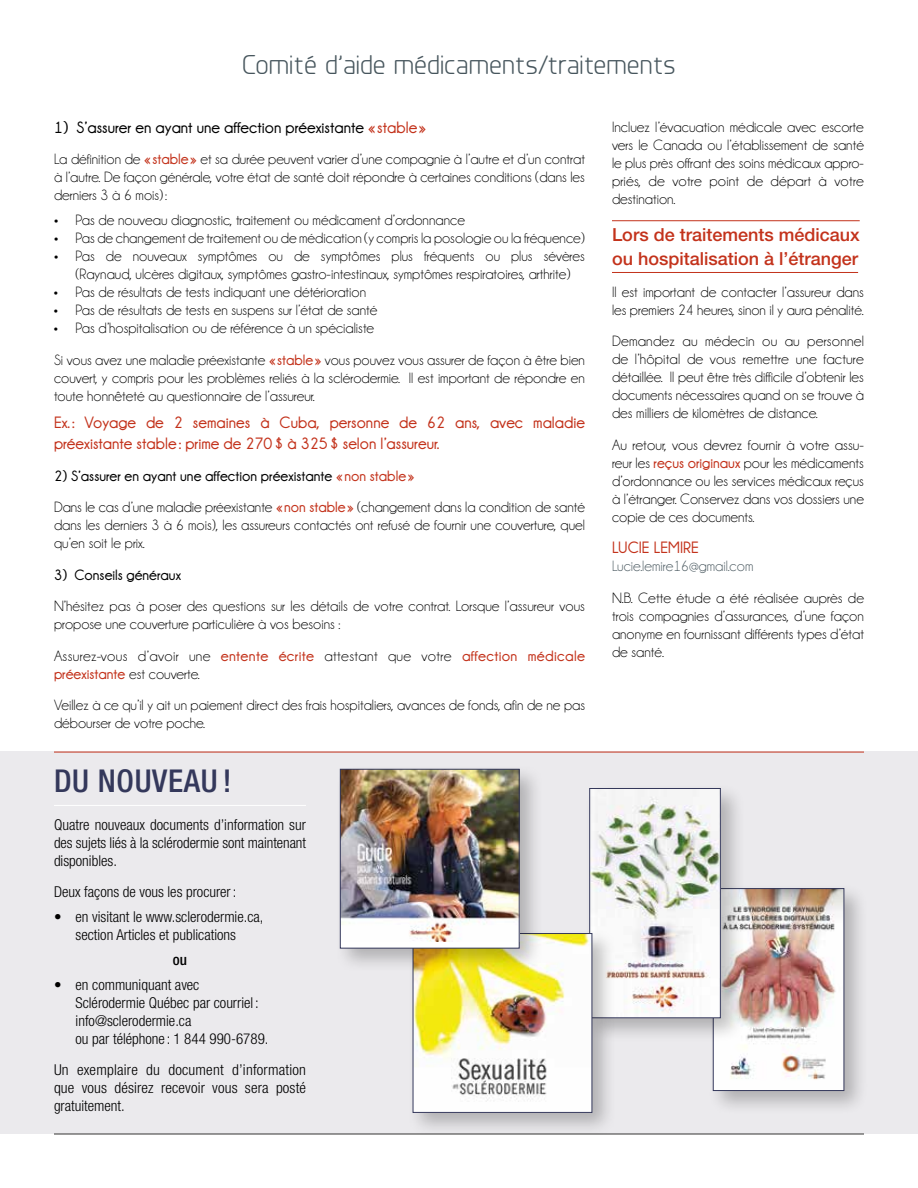
<style>
.page{position:relative;width:918px;height:1188px;background:#fff}
.page>*{position:absolute;margin:0;border:0;box-sizing:border-box;transform-origin:0 0}
.t1{font:500 condensed 31.5px "Helvetica Neue LT Std";letter-spacing:.02em;color:#34385b}
.t2{font:27px "Planer";color:#47565d}
.t3{font:500 18px/24px "Helvetica Neue LT Std";color:#c3321b}
.t4{font:700 16.5px/21px "Champagne&Limousines";color:#c3321b}
.t5{font:700 16.5px "Champagne&Limousines";color:#000}
.t6{font:15px/18px "Champagne&Limousines";color:#000}
.t7{font:300 condensed 15px/18px "Helvetica Neue LT Std";color:#000;text-align:justify}
.t8{font:15px/18px "Champagne&Limousines";letter-spacing:.02em;color:#000}
.t9{font:15px "Champagne&Limousines";color:#47565d}
.t10{font:700 15px "Champagne&Limousines";color:#000}
.t11{font:500 condensed 15px "Helvetica Neue LT Std";color:#000}
.s1{color:#c3321b}
.s2{font-weight:700;color:#c3321b}
.s3{font-family:"Myriad Pro"}
.s4{font-weight:700}
</style>
<div class="page">
<div style="left:0;top:752px;width:918px;height:382px;background:#ebeaed"></div>
<hr style="left:54px;top:1134px;width:810px;height:1px;background:#343433">
<hr style="left:612px;top:220px;width:248px;height:1px;background:#c3321b">
<hr style="left:612px;top:272px;width:246px;height:1px;background:#c3321b">
<hr style="left:54px;top:752px;width:810px;height:1px;background:#c3321b">
<hr style="left:54px;top:805px;width:252px;height:1px;background:#fff">
<div style="left:707px;top:883px;width:162px;height:232px;background:#000;opacity:.25"></div>
<img style="left:715px;top:890px;width:127px;height:199px">
<div style="left:713px;top:888px;width:131px;height:203px;border:1px solid #34385b"></div>
<div style="left:584px;top:783px;width:161px;height:260px;background:#000;opacity:.25"></div>
<img style="left:592px;top:790px;width:127px;height:226px">
<div style="left:590px;top:788px;width:131px;height:230px;border:1px solid #34385b"></div>
<div style="left:407px;top:928px;width:210px;height:209px;background:#000;opacity:.25"></div>
<img style="left:415px;top:935px;width:175px;height:176px">
<div style="left:413px;top:933px;width:179px;height:180px;border:1px solid #34385b"></div>
<div style="left:334px;top:763px;width:210px;height:210px;background:#000;opacity:.25"></div>
<div style="left:340px;top:769px;width:179px;height:179px;background:#fff"></div>
<img style="left:342px;top:771px;width:175px;height:171px">
<div style="left:340px;top:769px;width:179px;height:179px;border:1px solid #34385b"></div>
<h2 class="t2" style="left:242px;top:49px;width:435px">Comité d’aide médicaments/traitements</h2>
<p class="t5" style="left:54px;top:118px;width:374px">1) S’assurer en ayant une affection préexistante <span class="s1">« stable»</span></p>
<p class="t6" style="left:54px;top:150px;width:533px;text-align:justify">La définition de <span class="s2">« stable»</span> et sa durée peuvent varier d’une compagnie à l’autre et d’un contrat à l’autre. De façon générale, votre état de santé doit répondre à certaines conditions (dans les derniers 3 à 6 mois):</p>
<p class="t6" style="left:54px;top:211px;width:412px"><span class="s3">•</span> Pas de nouveau diagnostic, traitement ou médicament d’ordonnance</p>
<p class="t6" style="left:54px;top:229px;width:532px"><span class="s3">•</span> Pas de changement de traitement ou de médication (y compris la posologie ou la fréquence)</p>
<p class="t6" style="left:54px;top:247px;width:532px;text-align:center"><span class="s3">•</span> Pas de nouveaux symptômes ou de symptômes plus fréquents ou plus sévères (Raynaud, ulcères digitaux, symptômes gastro-intestinaux, symptômes respiratoires, arthrite)</p>
<p class="t6" style="left:54px;top:283px;width:314px"><span class="s3">•</span> Pas de résultats de tests indiquant une détérioration</p>
<p class="t6" style="left:54px;top:301px;width:325px"><span class="s3">•</span> Pas de résultats de tests en suspens sur l’état de santé</p>
<p class="t6" style="left:54px;top:312px;width:533px;line-height:31.5px"><span class="s3">•</span> Pas d’hospitalisation ou de référence à un spécialiste<br>Si vous avez une maladie préexistante <span class="s2">« stable»</span> vous pouvez vous assurer de façon à être bien</p>
<p class="t6" style="left:54px;top:369px;width:532px">couvert, y compris pour les problèmes reliés à la sclérodermie. Il est important de répondre en toute honnêteté au questionnaire de l’assureur.</p>
<p class="t4" style="left:54px;top:412px;width:533px">Ex. : Voyage de 2 semaines à Cuba, personne de 62 ans, avec maladie préexistante stable: prime de 270$ à 325$ selon l’assureur.</p>
<p class="t6" style="left:54px;top:460px;width:532px;line-height:31.5px"><span class="s4">2) S’assurer en ayant une affection préexistante</span> <span class="s2">« non stable»<br></span>Dans le cas d’une maladie préexistante <span class="s2">« non stable»</span> (changement dans la condition de santé</p>
<p class="t6" style="left:54px;top:516px;width:532px">dans les derniers 3 à 6 mois), les assureurs contactés ont refusé de fournir une couverture, quel qu’en soit le prix.</p>
<p class="t10" style="left:54px;top:566px;width:129px">3) Conseils généraux</p>
<p class="t6" style="left:54px;top:597px;width:533px">N’hésitez pas à poser des questions sur les détails de votre contrat. Lorsque l’assureur vous propose une couverture particulière à vos besoins :</p>
<p class="t8" style="left:54px;top:647px;width:532px">Assurez-vous d’avoir une <span class="s2">entente écrite</span> attestant que votre <span class="s2">affection médicale préexistante</span> est couverte.</p>
<p class="t6" style="left:54px;top:696px;width:533px">Veillez à ce qu’il y ait un paiement direct des frais hospitaliers, avances de fonds, afin de ne pas débourser de votre poche.</p>
<h1 class="t1" style="left:54px;top:762px;width:179px">DU NOUVEAU !</h1>
<p class="t7" style="left:54px;top:815px;width:254px">Quatre nouveaux documents d’information sur des sujets liés à la sclérodermie sont maintenant disponibles.</p>
<p class="t7" style="left:54px;top:883px;width:184px">Deux façons de vous les procurer:</p>
<p class="t7" style="left:54px;top:908px;width:211px;text-align:center">• en visitant le www.sclerodermie.ca, section Articles et publications</p>
<p class="t11" style="left:173px;top:951px;width:16px">ou</p>
<p class="t7" style="left:76px;top:975px;width:194px;text-align:left;text-indent:-22px">• en communiquant avec<br>Sclérodermie Québec par courriel : info@sclerodermie.ca<br>ou par téléphone : 1 844 990-6789.</p>
<p class="t7" style="left:54px;top:1061px;width:254px">Un exemplaire du document d’information que vous désirez recevoir vous sera posté gratuitement.</p>
<p class="t6" style="left:612px;top:118px;width:254px;text-align:justify">Incluez l’évacuation médicale avec escorte vers le Canada ou l’établissement de santé le plus près offrant des soins médicaux appro&shy;priés, de votre point de départ à votre destination.</p>
<p class="t3" style="left:612px;top:223px;width:249px">Lors de traitements médicaux ou hospitalisation à l’étranger</p>
<p class="t6" style="left:612px;top:283px;width:254px">Il est important de contacter l’assureur dans les premiers 24 heures, sinon il y aura pénalité.</p>
<p class="t6" style="left:612px;top:332px;width:254px;text-align:justify">Demandez au médecin ou au personnel de l’hôpital de vous remettre une facture détaillée. Il peut être très difficile d’obtenir les documents nécessaires quand on se trouve à des milliers de kilomètres de distance.</p>
<p class="t6" style="left:612px;top:436px;width:254px;text-align:justify">Au retour, vous devrez fournir à votre assu&shy;reur les <span class="s2">reçus originaux</span> pour les médicaments d’ordonnance ou les services médicaux reçus à l’étranger. Conservez dans vos dossiers une copie de ces documents.</p>
<p class="t4" style="left:612px;top:537px;width:88px">LUCIE LEMIRE</p>
<p class="t9" style="left:612px;top:558px;width:143px">Lucie.lemire16@gmail.com</p>
<p class="t6" style="left:612px;top:589px;width:254px;text-align:justify">N.B. Cette étude a été réalisée auprès de trois compagnies d’assurances, d’une façon anonyme en fournissant différents types d’état de santé.</p>
</div>
